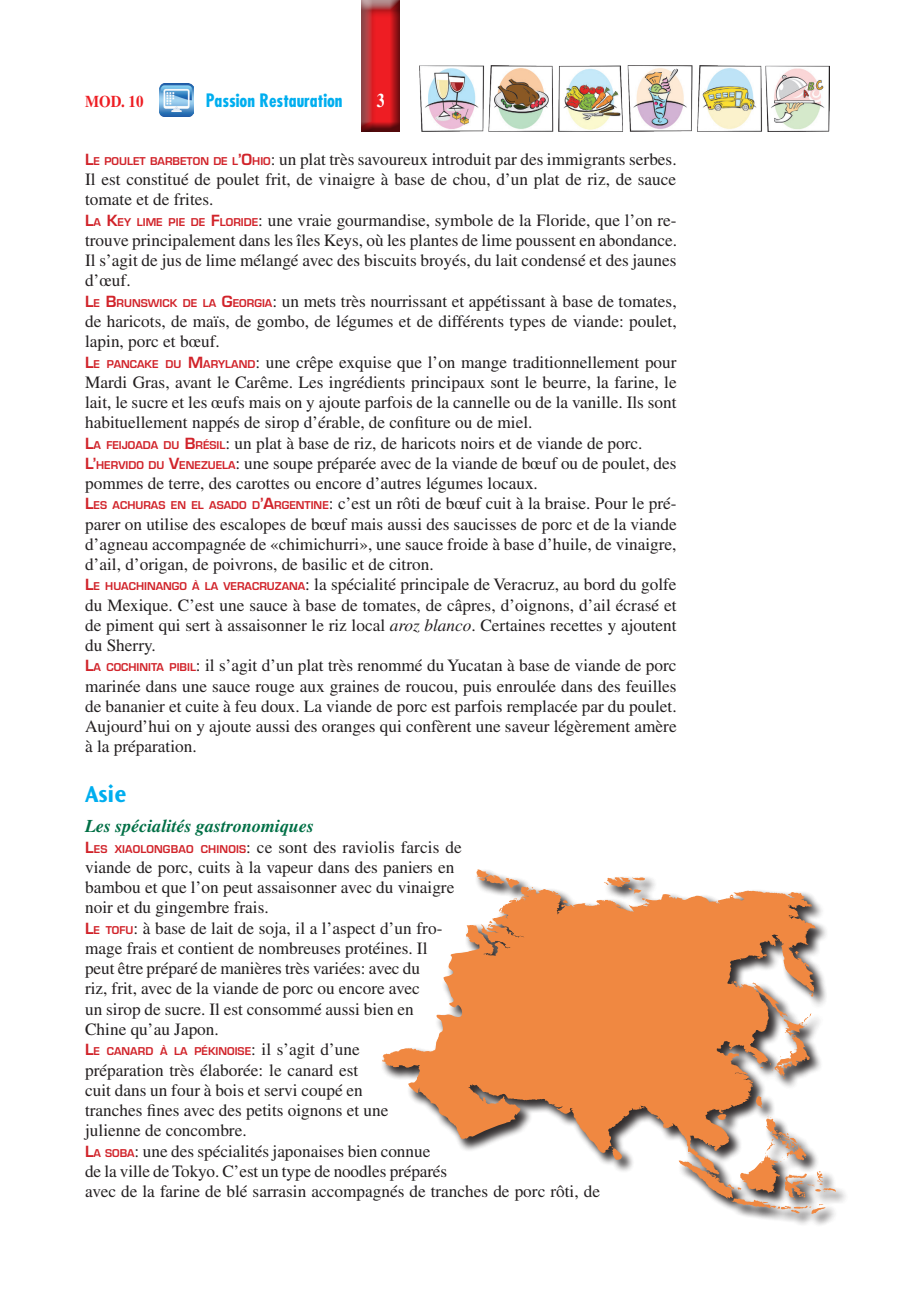
<style>
.page{position:relative;width:915px;height:1306px;background:#fff}
.page>*{position:absolute;margin:0;border:0;box-sizing:border-box;transform-origin:0 0}
._01_paragrafo_sotto{font:700 24px "Ocean Sans Std";color:#00aeef}
.t1{font:700 19.5px "Times LT Std";color:#fff;scale:.8 1}
._01_paragrafo_sottos{font:italic 700 18px "Times LT Std";color:#016f45}
.t2{font:700 condensed 18px "Futura Std";color:#00aeef}
._02_Testo{font:17.25px/20.2px "Times LT Std";color:#231f20;text-align:justify}
.t3{font:700 16.5px "Times LT Std";color:#ee1d23;scale:.9 1}
._02_Testo-2{font:600 10.5px "Eurostile LT Std";color:#d1232a}
.s1{font-family:"Eurostile LT Std";font-weight:600;font-size:15px;color:#d1232a}
.s2{font-family:"Eurostile LT Std";font-weight:600;font-size:10.5px;color:#d1232a}
.s3{font-size:15px}
.s4{font-style:italic}
.s5{font-family:"Times LT Std";font-weight:400;font-size:17.25px;color:#231f20}
</style>
<div class="page">
<div style="left:355px;top:0;width:46px;height:132px;background:#231f20;opacity:.75"></div>
<img style="left:419px;top:66px;width:410px;height:66px">
<img style="left:159px;top:83px;width:34px;height:34px">
<div style="left:381px;top:869px;width:468px;height:358px;background:#231f20;opacity:.75"></div>
<svg style="left:381px;top:869px;width:445px;height:344px"></svg>
<p class="t3" style="left:85px;top:92px;width:66px">MOD. 10</p>
<p class="t2" style="left:206px;top:90px;width:138px">Passion Restauration</p>
<p class="t1" style="left:377px;top:88px;width:11px">3</p>
<p class="_02_Testo" style="left:85px;top:149px;width:593px"><span class="s1">L</span><span class="s2">E POULET BARBETON DE L</span><span class="s1">’O</span><span class="s2">HIO</span>: un plat très savoureux introduit par des immigrants serbes.<br>Il est constitué de poulet frit, de vinaigre à base de chou, d’un plat de riz, de sauce tomate et de frites.</p>
<p class="_02_Testo" style="left:85px;top:210px;width:593px"><span class="s1">L</span><span class="s2">A</span> <span class="s1">K</span><span class="s2">EY LIME PIE DE</span> <span class="s1">F</span><span class="s2">LORIDE</span>: une vraie gourmandise, symbole de la Floride, que l’on re&shy;trouve principalement dans les îles Keys, où les plantes de lime poussent en abondance.<br>Il s’agit de jus de lime mélangé avec des biscuits broyés, du lait condensé et des jaunes d’œuf.</p>
<p class="_02_Testo-2" style="left:85px;top:296px;width:57px"><span class="s3">L</span>E <span class="s3">B</span>RUNSW</p>
<p class="_02_Testo" style="left:85px;top:291px;width:593px;text-indent:74px"><span class="s2">ICK DE LA</span> <span class="s1">G</span><span class="s2">EORGIA</span>: un mets très nourrissant et appétissant à base de tomates, de haricots, de maïs, de gombo, de légumes et de différents types de viande: poulet, lapin, porc et bœuf.</p>
<p class="_02_Testo" style="left:85px;top:351px;width:593px"><span class="s1">L</span><span class="s2">E PANCAKE DU</span> <span class="s1">M</span> <span class="s2">ARYLAND</span>: une crêpe exquise que l’on mange traditionnellement pour Mardi Gras, avant le Carême. Les ingrédients principaux sont le beurre, la farine, le lait, le sucre et les œufs mais on y ajoute parfois de la cannelle ou de la vanille. Ils sont habituellement nappés de sirop d’érable, de confiture ou de miel.</p>
<p class="_02_Testo" style="left:85px;top:432px;width:559px"><span class="s1">L</span><span class="s2">A FEIJOADA DU</span> <span class="s1">B</span><span class="s2">RÉS IL</span>: un plat à base de riz, de haricots noirs et de viande de porc.</p>
<p class="_02_Testo" style="left:85px;top:453px;width:592px"><span class="s1">L’</span><span class="s2">HERVIDO DU</span> <span class="s1">V</span><span class="s2">ENEZUELA</span>: une soupe préparée avec de la viande de bœuf ou de poulet, des pommes de terre, des carottes ou encore d’autres légumes locaux.</p>
<p class="_02_Testo" style="left:85px;top:493px;width:593px"><span class="s1">L</span><span class="s2">ES ACHURAS EN EL ASADO D</span><span class="s1">’A</span><span class="s2">RGENTINE</span>: c’est un rôti de bœuf cuit à la braise. Pour le pré&shy;parer on utilise des escalopes de bœuf mais aussi des saucisses de porc et de la viande d’agneau accompagnée de «chimichurri», une sauce froide à base d’huile, de vinaigre, d’ail, d’origan, de poivrons, de basilic et de citron.</p>
<p class="_02_Testo" style="left:85px;top:574px;width:593px"><span class="s1">L</span><span class="s2">E HUACHINANGO À LA VERACRUZANA</span>: la spécialité principale de Veracruz, au bord du golfe du Mexique. C’est une sauce à base de tomates, de câpres, d’oignons, d’ail écrasé et de piment qui sert à assaisonner le riz local <span class="s4">aroz blanco</span>. Certaines recettes y ajoutent du Sherry.</p>
<p class="_02_Testo" style="left:85px;top:655px;width:593px"><span class="s1">L</span><span class="s2">A COCHINITA PIBIL</span>: il s’agit d’un plat très renommé du Yucatan à base de viande de porc marinée dans une sauce rouge aux graines de roucou, puis enroulée dans des feuilles de bananier et cuite à feu doux. La viande de porc est parfois remplacée par du poulet.<br>Aujourd’hui on y ajoute aussi des oranges qui confèrent une saveur légèrement amère à la préparation.</p>
<p class="_01_paragrafo_sotto" style="left:85px;top:781px;width:43px">Asie</p>
<p class="_01_paragrafo_sottos" style="left:85px;top:815px;width:231px">Les spécialités gastronomiques</p>
<p class="_02_Testo" style="left:85px;top:836px;width:378px;text-align:left"><span class="s1">L</span><span class="s2">ES XIAOLONGBAO CHINOIS</span>: ce sont des raviolis farcis de viande de porc, cuits à la vapeur dans des paniers en bambou et que l’on peut assaisonner avec du vinaigre noir et du gingembre frais.</p>
<p class="_02_Testo" style="left:85px;top:917px;width:359px;text-align:left"><span class="s1">L</span><span class="s2">E TOFU</span>: à base de lait de soja, il a l’aspect d’un fro&shy;mage frais et contient de nombreuses protéines. Il peut être préparé de manières très variées: avec du riz, frit, avec de la viande de porc ou encore avec<br>un sirop de sucre. Il est consommé aussi bien en Chine qu’au Japon.</p>
<p class="_02_Testo-2" style="left:85px;top:1044px;width:276px"><span class="s3">L</span>E CANARD À LA PÉKINOISE<span class="s5">: il s’agit d’une</span></p>
<p class="_02_Testo" style="left:85px;top:1059px;width:305px;text-align:left">préparation très élaborée: le canard est cuit dans un four à bois et servi coupé en tranches fines avec des petits oignons et une julienne de concombre.</p>
<p class="_02_Testo" style="left:85px;top:1140px;width:516px;text-align:left"><span class="s1">L</span><span class="s2">A SOBA</span>: une des spécialités japonaises bien connue<br>de la ville de Tokyo. C’est un type de noodles préparés<br>avec de la farine de blé sarrasin accompagnés de tranches de porc rôti, de</p>
</div>
